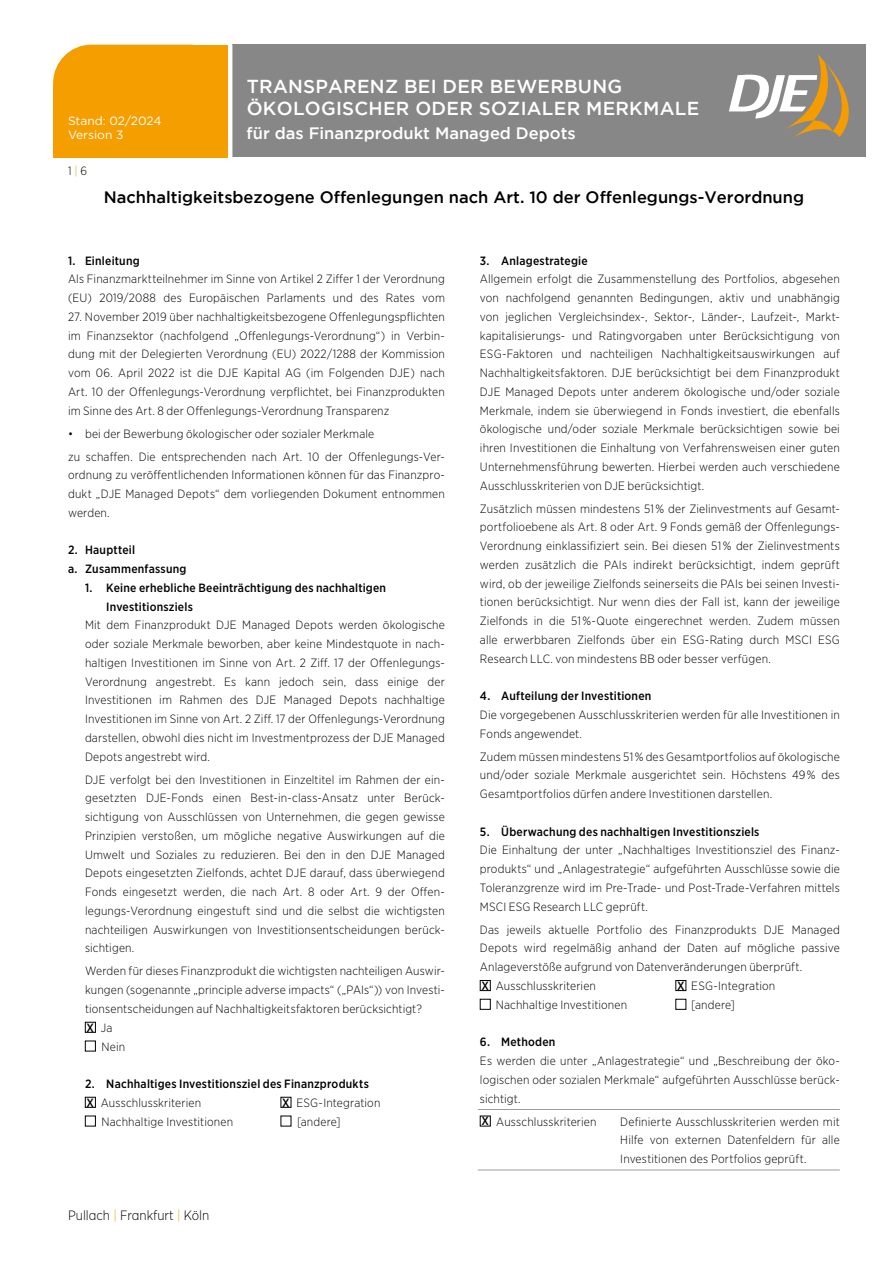
<style>
.page{position:relative;width:893px;height:1263px;background:#fff}
.page>*{position:absolute;margin:0;border:0;box-sizing:border-box;transform-origin:0 0}
.t1{font:500 18.75px/22.5px "Gotham";letter-spacing:.015em;color:#fff}
.t2{font:500 16.5px "Gotham";color:#000}
.t3{font:500 16.5px "Gotham";color:#fff}
.t4{font:300 13.5px "Gotham Narrow";color:#000}
.t5{font:300 12px/18.8px "Gotham Narrow";letter-spacing:.015em;color:#000;text-align:justify}
.t6{font:500 12px/18.8px "Gotham Narrow";letter-spacing:.02em;color:#000}
.t7{font:12px/14.4px "Gotham";color:#fff}
.s1{color:#f59e00}
.s2{font-weight:500}
.s3{font-weight:300}
</style>
<div class="page">
<div style="left:232px;top:45px;width:633px;height:112px;background:#878787"></div>
<div style="left:53px;top:45px;width:174px;height:110px;background:#f59e00;border-radius:38px"></div>
<div style="left:149px;top:45px;width:79px;height:111px;background:#f59e00"></div>
<div style="left:54px;top:85px;width:174px;height:71px;background:#f59e00"></div>
<svg style="left:729px;top:54px;width:120px;height:84px"></svg>
<div style="left:85px;top:1022px;width:11px;height:10px;border:1px solid #000"></div>
<div style="left:85px;top:1041px;width:11px;height:10px;border:1px solid #000"></div>
<div style="left:85px;top:1097px;width:11px;height:10px;border:1px solid #000"></div>
<div style="left:85px;top:1116px;width:11px;height:10px;border:1px solid #000"></div>
<hr style="left:478px;top:1109px;width:362px;height:1px;background:#9d9d9c">
<hr style="left:478px;top:1170px;width:362px;height:1px;background:#9d9d9c">
<div style="left:480px;top:980px;width:11px;height:11px;border:1px solid #000"></div>
<div style="left:675px;top:980px;width:11px;height:11px;border:1px solid #000"></div>
<div style="left:480px;top:999px;width:11px;height:10px;border:1px solid #000"></div>
<div style="left:480px;top:1116px;width:11px;height:10px;border:1px solid #000"></div>
<p class="t7" style="left:68px;top:113px;width:95px">Stand: 02/2024<br>Version 3</p>
<p class="t5" style="left:68px;top:162px;width:21px">1 <span class="s1">|</span> 6</p>
<h1 class="t1" style="left:247px;top:74px;width:454px">TRANSPARENZ BEI DER BEWERBUNG<br>ÖKOLOGISCHER ODER SOZIALER MERKMALE</h1>
<h2 class="t3" style="left:247px;top:124px;width:331px">für das Finanzprodukt Managed Depots</h2>
<h2 class="t2" style="left:104px;top:188px;width:702px">Nachhaltigkeitsbezogene Offenlegungen nach Art. 10 der Offenlegungs-Verordnung</h2>
<p class="t6" style="left:68px;top:251px;width:73px">1. Einleitung</p>
<p class="t5" style="left:68px;top:270px;width:378px">Als Finanzmarktteilnehmer im Sinne von Artikel 2 Ziffer 1 der Verordnung (EU) 2019/2088 des Europäischen Parlaments und des Rates vom</p>
<p class="t5" style="left:68px;top:307px;width:378px">27. November 2019 über nachhaltigkeitsbezogene Offenlegungspflichten im Finanzsektor (nachfolgend „Offenlegungs-Verordnung“) in Verbin&shy;dung mit der Delegierten Verordnung (EU) 2022/1288 der Kommission vom 06. April 2022 ist die DJE Kapital AG (im Folgenden DJE) nach Art. 10 der Offenlegungs-Verordnung verpflichtet, bei Finanzprodukten im Sinne des Art. 8 der Offenlegungs-Verordnung Transparenz</p>
<p class="t5" style="left:68px;top:422px;width:378px;line-height:23px">• bei der Bewerbung ökologischer oder sozialer Merkmale<br>zu schaffen. Die entsprechenden nach Art. 10 der Offenlegungs-Ver-</p>
<p class="t5" style="left:68px;top:466px;width:378px">ordnung zu veröffentlichenden Informationen können für das Finanzpro&shy;dukt „DJE Managed Depots“ dem vorliegenden Dokument entnommen werden.</p>
<p class="t6" style="left:68px;top:541px;width:120px">2. Hauptteil<br>a. Zusammenfassung</p>
<p class="t6" style="left:106px;top:578px;width:281px;text-indent:-21px">1. Keine erhebliche Beeinträchtigung des nachhaltigen<br>Investitionsziels</p>
<p class="t5" style="left:85px;top:616px;width:361px">Mit dem Finanzprodukt DJE Managed Depots werden ökologische oder soziale Merkmale beworben, aber keine Mindestquote in nach&shy;haltigen Investitionen im Sinne von Art. 2 Ziff. 17 der Offenlegungs-Verordnung angestrebt. Es kann jedoch sein, dass einige der Investitionen im Rahmen des DJE Managed Depots nachhaltige Investitionen im Sinne von Art. 2 Ziff. 17 der Offenlegungs-Verordnung darstellen, obwohl dies nicht im Investmentprozess der DJE Managed Depots angestrebt wird.</p>
<p class="t5" style="left:85px;top:770px;width:361px">DJE verfolgt bei den Investitionen in Einzeltitel im Rahmen der ein&shy;gesetzten DJE-Fonds einen Best-in-class-Ansatz unter Berück&shy;sichtigung von Ausschlüssen von Unternehmen, die gegen gewisse Prinzipien verstoßen, um mögliche negative Auswirkungen auf die Umwelt und Soziales zu reduzieren. Bei den in den DJE Managed Depots eingesetzten Zielfonds, achtet DJE darauf, dass überwiegend Fonds eingesetzt werden, die nach Art. 8 oder Art. 9 der Offen&shy;legungs-Verordnung eingestuft sind und die selbst die wichtigsten nachteiligen Auswirkungen von Investitionsentscheidungen berück&shy;sichtigen.</p>
<p class="t5" style="left:85px;top:961px;width:361px">Werden für dieses Finanzprodukt die wichtigsten nachteiligen Auswir-</p>
<p class="t5" style="left:85px;top:980px;width:361px">kungen (sogenannte „principle adverse impacts“ („PAIs“)) von Investi-</p>
<p class="t5" style="left:85px;top:999px;width:338px">tionsentscheidungen auf Nachhaltigkeitsfaktoren berücksichtigt?</p>
<p class="t5" style="left:87px;top:1018px;width:27px"><span class="s2">X</span> Ja</p>
<p class="t5" style="left:101px;top:1037px;width:25px">Nein</p>
<p class="t6" style="left:85px;top:1074px;width:285px">2. Nachhaltiges Investitionsziel des Finanzprodukts<br>X <span class="s3">Ausschlusskriterien</span></p>
<p class="t5" style="left:282px;top:1093px;width:100px"><span class="s2">X</span> ESG-Integration</p>
<p class="t5" style="left:101px;top:1112px;width:133px">Nachhaltige Investitionen</p>
<p class="t5" style="left:297px;top:1112px;width:45px">[andere]</p>
<p class="t4" style="left:68px;top:1206px;width:143px">Pullach <span class="s1">|</span> Frankfurt <span class="s1">|</span> Köln</p>
<p class="t6" style="left:480px;top:251px;width:109px">3. Anlagestrategie</p>
<p class="t5" style="left:480px;top:270px;width:361px">Allgemein erfolgt die Zusammenstellung des Portfolios, abgesehen von nachfolgend genannten Bedingungen, aktiv und unabhängig von jeglichen Vergleichsindex-, Sektor-, Länder-, Laufzeit-, Markt&shy;kapitalisierungs- und Ratingvorgaben unter Berücksichtigung von ESG-Faktoren und nachteiligen Nachhaltigkeitsauswirkungen auf Nachhaltigkeitsfaktoren. DJE berücksichtigt bei dem Finanzprodukt DJE Managed Depots unter anderem ökologische und/oder soziale Merkmale, indem sie überwiegend in Fonds investiert, die ebenfalls ökologische und/oder soziale Merkmale berücksichtigen sowie bei ihren Investitionen die Einhaltung von Verfahrensweisen einer guten Unternehmensführung bewerten. Hierbei werden auch verschiedene Ausschlusskriterien von DJE berücksichtigt.</p>
<p class="t5" style="left:480px;top:499px;width:361px">Zusätzlich müssen mindestens 51 % der Zielinvestments auf Gesamt&shy;portfolioebene als Art. 8 oder Art. 9 Fonds gemäß der Offenlegungs-Verordnung einklassifiziert sein. Bei diesen 51 % der Zielinvestments werden zusätzlich die PAIs indirekt berücksichtigt, indem geprüft wird, ob der jeweilige Zielfonds seinerseits die PAIs bei seinen Investi&shy;tionen berücksichtigt. Nur wenn dies der Fall ist, kann der jeweilige Zielfonds in die 51 %-Quote eingerechnet werden. Zudem müssen alle erwerbbaren Zielfonds über ein ESG-Rating durch MSCI ESG Research LLC. von mindestens BB oder besser verfügen.</p>
<p class="t6" style="left:480px;top:686px;width:173px">4. Aufteilung der Investitionen</p>
<p class="t5" style="left:480px;top:705px;width:361px">Die vorgegebenen Ausschlusskriterien werden für alle Investitionen in<br>Fonds angewendet.</p>
<p class="t5" style="left:480px;top:747px;width:361px">Zudem müssen mindestens 51 % des Gesamtportfolios auf ökologische und/oder soziale Merkmale ausgerichtet sein. Höchstens 49 % des Gesamtportfolios dürfen andere Investitionen darstellen.</p>
<p class="t6" style="left:480px;top:822px;width:281px">5. Überwachung des nachhaltigen Investitionsziels</p>
<p class="t5" style="left:480px;top:840px;width:361px">Die Einhaltung der unter „Nachhaltiges Investitionsziel des Finanz&shy;produkts“ und „Anlagestrategie“ aufgeführten Ausschlüsse sowie die Toleranzgrenze wird im Pre-Trade- und Post-Trade-Verfahren mittels MSCI ESG Research LLC geprüft.</p>
<p class="t5" style="left:480px;top:920px;width:361px;text-align:left">Das jeweils aktuelle Portfolio des Finanzprodukts DJE Managed Depots wird regelmäßig anhand der Daten auf mögliche passive Anlageverstöße aufgrund von Datenveränderungen überprüft.<br><span class="s2">X</span> Ausschlusskriterien</p>
<p class="t5" style="left:677px;top:976px;width:100px"><span class="s2">X</span> ESG-Integration</p>
<p class="t5" style="left:496px;top:995px;width:133px">Nachhaltige Investitionen</p>
<p class="t5" style="left:691px;top:995px;width:45px">[andere]</p>
<p class="t6" style="left:480px;top:1032px;width:77px">6. Methoden</p>
<p class="t5" style="left:480px;top:1051px;width:361px">Es werden die unter „Anlagestrategie“ und „Beschreibung der öko&shy;logischen oder sozialen Merkmale“ aufgeführten Ausschlüsse berück&shy;sichtigt.</p>
<p class="t5" style="left:481px;top:1112px;width:117px"><span class="s2">X</span> Ausschlusskriterien</p>
<p class="t5" style="left:620px;top:1112px;width:221px">Definierte Ausschlusskriterien werden mit Hilfe von externen Datenfeldern für alle Investitionen des Portfolios geprüft.</p>
</div>
